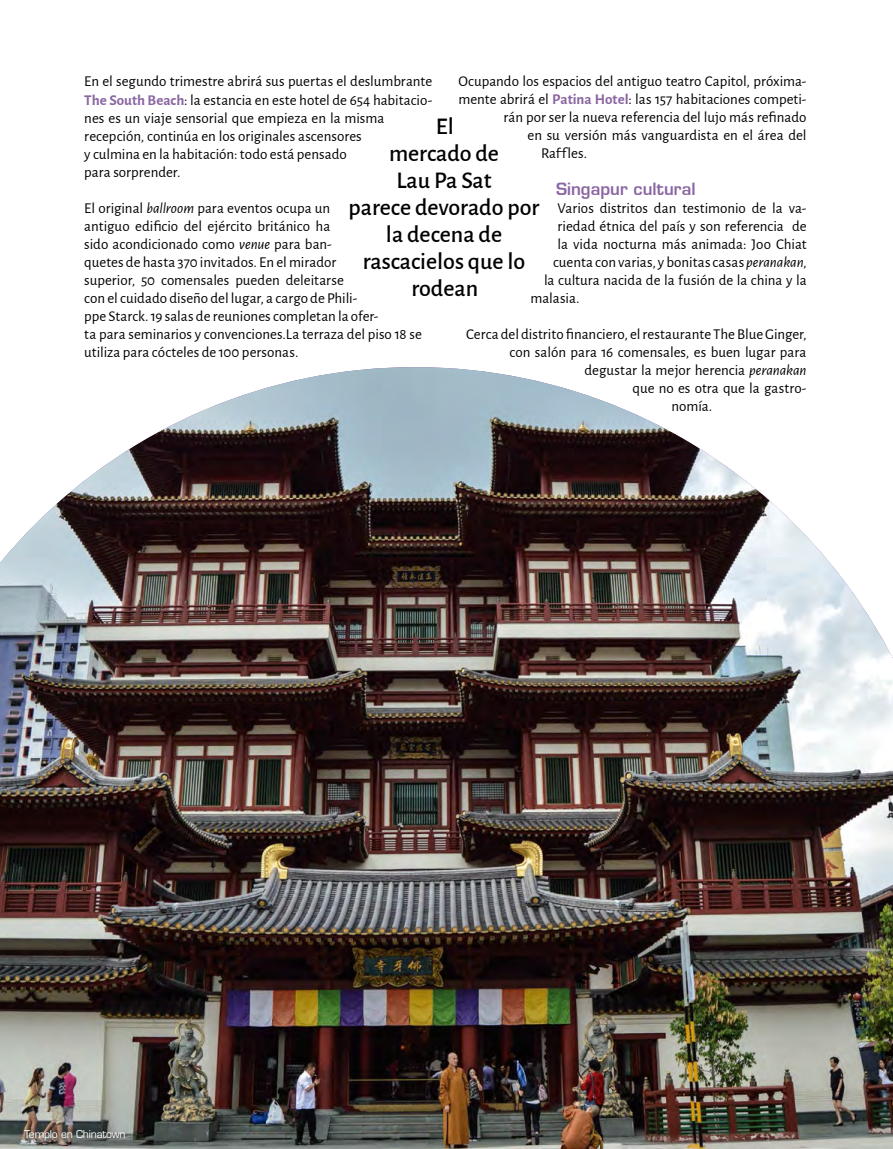
<style>
.page{position:relative;width:893px;height:1149px;background:#fff}
.page>*{position:absolute;margin:0;border:0;box-sizing:border-box;transform-origin:0 0}
.t1{font:500 24px/27px "Alegreya Sans";color:#000;text-align:center}
.t2{font:700 16.5px "Euromode";color:#8a66a2}
.t3{font:15px/18px "Alegreya Sans";color:#000}
.t4{font:10.5px "Euromode Plain";letter-spacing:-.02em;color:#fff}
.s1{font-weight:700;color:#8a66a2}
.s2{font-style:italic}
</style>
<div class="page">
<img style="left:0;top:367px;width:893px;height:781px">
<p class="t3" style="left:458px;top:72px;width:350px">Ocupando los espacios del antiguo teatro Capitol, próxima-</p>
<p class="t3" style="left:458px;top:90px;width:350px">mente abrirá el <span class="s1">Patina Hotel</span>: las 157 habitaciones competi-</p>
<p class="t3" style="left:503px;top:108px;width:304px">rán por ser la nueva referencia del lujo más refinado</p>
<p class="t3" style="left:527px;top:126px;width:281px">en su versión más vanguardista en el área del</p>
<p class="t3" style="left:541px;top:144px;width:48px">Raffles.</p>
<p class="t2" style="left:556px;top:178px;width:141px">Singapur cultural</p>
<p class="t3" style="left:557px;top:198px;width:251px">Varios distritos dan testimonio de la va-</p>
<p class="t3" style="left:557px;top:216px;width:250px">riedad étnica del país y son referencia de</p>
<p class="t3" style="left:557px;top:234px;width:251px">la vida nocturna más animada: Joo Chiat</p>
<p class="t3" style="left:553px;top:252px;width:255px">cuenta con varias, y bonitas casas <span class="s2">peranakan</span>,</p>
<p class="t3" style="left:544px;top:270px;width:264px">la cultura nacida de la fusión de la china y la</p>
<p class="t3" style="left:530px;top:288px;width:50px">malasia.</p>
<p class="t3" style="left:466px;top:324px;width:342px">Cerca del distrito financiero, el restaurante The Blue Ginger,</p>
<p class="t3" style="left:509px;top:342px;width:298px">con salón para 16 comensales, es buen lugar para</p>
<p class="t3" style="left:584px;top:360px;width:224px">degustar la mejor herencia <span class="s2">peranakan</span></p>
<p class="t3" style="left:632px;top:378px;width:176px">que no es otra que la gastro-</p>
<p class="t3" style="left:671px;top:396px;width:42px">nomía.</p>
<p class="t3" style="left:84px;top:72px;width:349px">En el segundo trimestre abrirá sus puertas el deslumbrante <span class="s1">The South Beach</span>: la estancia en este hotel de 654 habitacio&shy;nes es un viaje sensorial que empieza en la misma recepción, continúa en los originales ascensores<br>y culmina en la habitación: todo está pensado<br>para sorprender.</p>
<p class="t3" style="left:84px;top:198px;width:339px">El original <span class="s2">ballroom</span> para eventos ocupa un<br>antiguo edificio del ejército británico ha<br>sido acondicionado como <span class="s2">venue</span> para ban-<br>quetes de hasta 370 invitados. En el mirador<br>superior, 50 comensales pueden deleitarse<br>con el cuidado diseño del lugar, a cargo de Phili-<br>ppe Starck. 19 salas de reuniones completan la ofer-<br>ta para seminarios y convenciones.La terraza del piso 18 se utiliza para cócteles de 100 personas.</p>
<h1 class="t1" style="left:349px;top:111px;width:192px">El<br>mercado de<br>Lau Pa Sat<br>parece devorado por la decena de rascacielos que lo rodean</h1>
<p class="t4" style="left:24px;top:1127px;width:103px">Templo en Chinatown</p>
</div>
